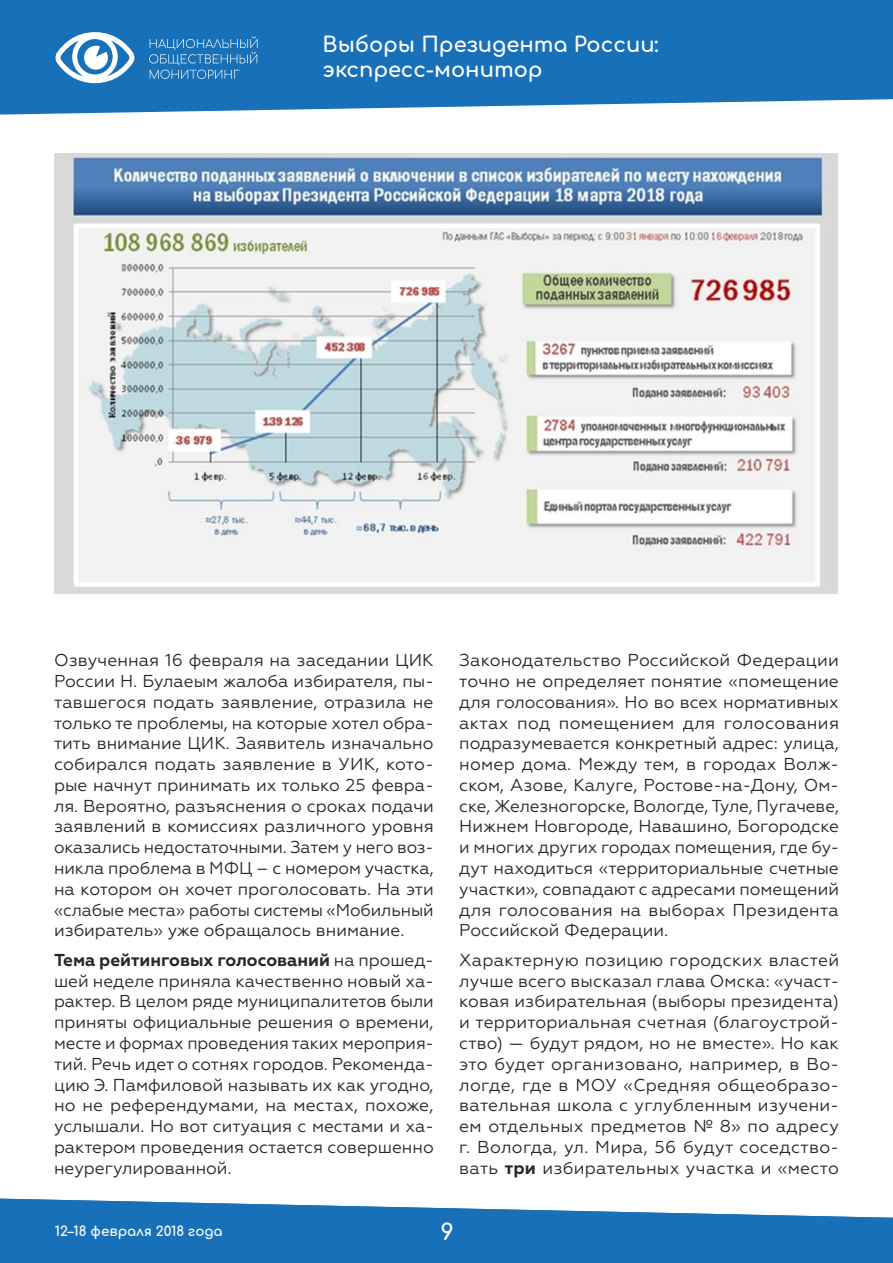
<style>
.page{position:relative;width:893px;height:1263px;background:#fff}
.page>*{position:absolute;margin:0;border:0;box-sizing:border-box;transform-origin:0 0}
.t1{font:700 22.5px "Comfortaa";color:#fff}
.t2{font:700 21px/25.2px "Comfortaa";color:#fff}
.t3{font:17.25px/20.9px "Geometria";color:#292829;text-align:justify}
.t4{font:700 13.5px "Comfortaa";color:#fff}
.s1{font-weight:700}
</style>
<div class="page">
<svg style="left:0;top:0;width:893px;height:115px;background:#297bbd"></svg>
<svg style="left:149px;top:36px;width:109px;height:43px;background:#3481c0"></svg>
<svg style="left:55px;top:32px;width:80px;height:51px"></svg>
<img style="left:54px;top:153px;width:783px;height:440px">
<svg style="left:0;top:1198px;width:893px;height:65px;background:#3b86c2"></svg>
<p class="t2" style="left:323px;top:30px;width:338px">Выборы Президента России: экспресс-монитор</p>
<p class="t3" style="left:54px;top:650px;width:381px">Озвученная 16 февраля на заседании ЦИК России Н. Булаеым жалоба избирателя, пы&shy;тавшегося подать заявление, отразила не только те проблемы, на которые хотел обра&shy;тить внимание ЦИК. Заявитель изначально собирался подать заявление в УИК, кото&shy;рые начнут принимать их только 25 февра&shy;ля. Вероятно, разъяснения о сроках подачи заявлений в комиссиях различного уровня оказались недостаточными. Затем у него воз&shy;никла проблема в МФЦ – с номером участка, на котором он хочет проголосовать. На эти «слабые места» работы системы «Мобильный избиратель» уже обращалось внимание.</p>
<p class="t3" style="left:54px;top:949px;width:381px"><span class="s1">Тема рейтинговых голосований</span> на прошед&shy;шей неделе приняла качественно новый ха&shy;рактер. В целом ряде муниципалитетов были приняты официальные решения о времени, месте и формах проведения таких мероприя&shy;тий. Речь идет о сотнях городов. Рекоменда&shy;цию Э. Памфиловой называть их как угодно, но не референдумами, на местах, похоже, услышали. Но вот ситуация с местами и ха&shy;рактером проведения остается совершенно неурегулированной.</p>
<p class="t3" style="left:459px;top:650px;width:381px">Законодательство Российской Федерации точно не определяет понятие «помещение для голосования». Но во всех нормативных актах под помещением для голосования подразумевается конкретный адрес: улица, номер дома. Между тем, в городах Волж&shy;ском, Азове, Калуге, Ростове-на-Дону, Ом&shy;ске, Железногорске, Вологде, Туле, Пугачеве, Нижнем Новгороде, Навашино, Богородске и многих других городах помещения, где бу&shy;дут находиться «территориальные счетные участки», совпадают с адресами помещений для голосования на выборах Президента Российской Федерации.</p>
<p class="t3" style="left:459px;top:949px;width:381px">Характерную позицию городских властей лучше всего высказал глава Омска: «участ&shy;ковая избирательная (выборы президента) и территориальная счетная (благоустрой&shy;ство) — будут рядом, но не вместе». Но как это будет организовано, например, в Во&shy;логде, где в МОУ «Средняя общеобразо&shy;вательная школа с углубленным изучени&shy;ем отдельных предметов № 8» по адресу г. Вологда, ул. Мира, 56 будут соседство&shy;вать <span class="s1">три</span> избирательных участка и «место</p>
<p class="t4" style="left:55px;top:1219px;width:162px">5–11 февраля 2018 года</p>
<h1 class="t1" style="left:441px;top:1211px;width:15px">9</h1>
<p class="t4" style="left:55px;top:1219px;width:169px">12– 8 февраля 2018 года</p>
</div>
